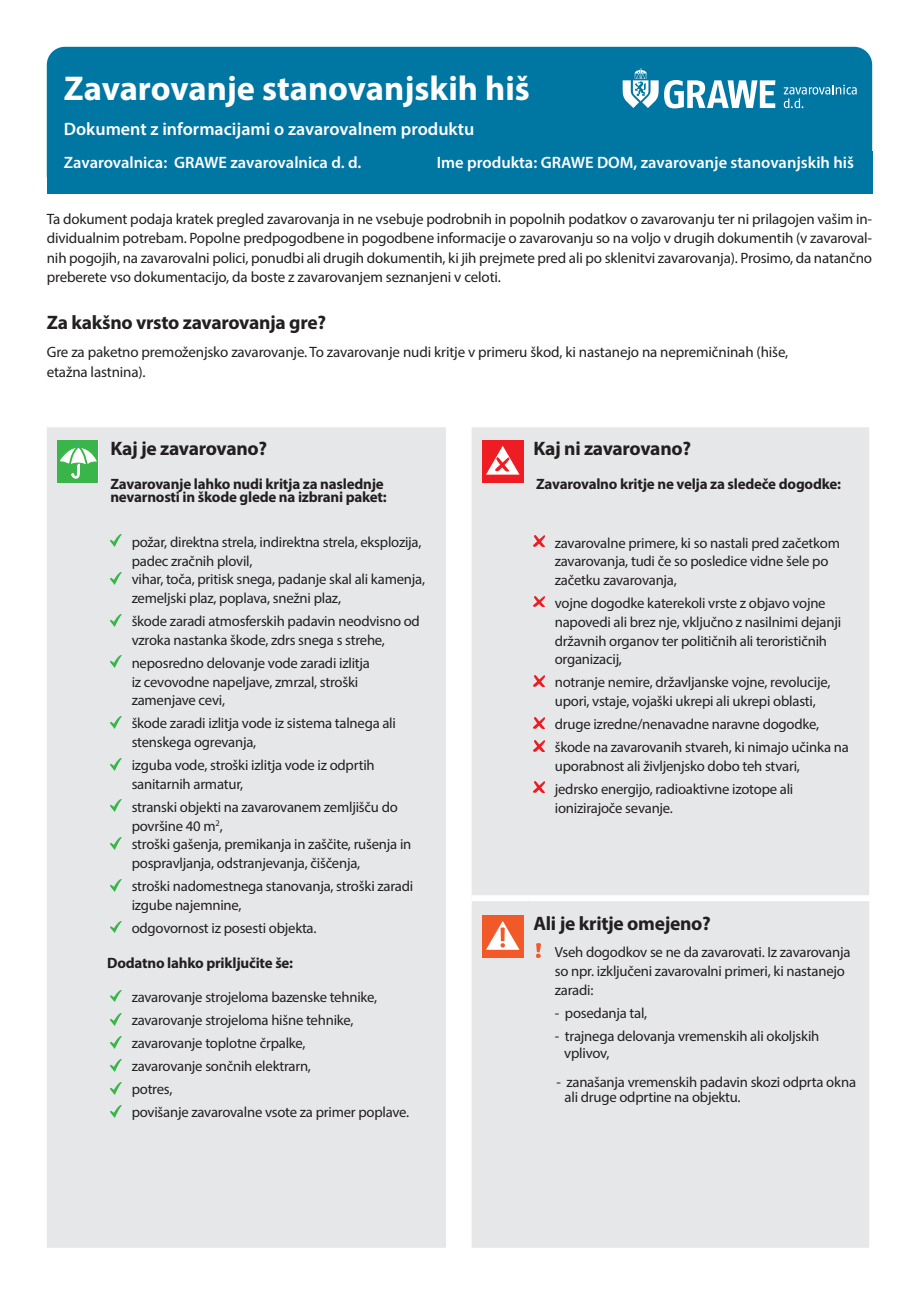
<style>
.page{position:relative;width:919px;height:1289px;background:#fff}
.page>*{position:absolute;margin:0;border:0;box-sizing:border-box;transform-origin:0 0}
.t1{font:700 34.5px "Myriad Pro";color:#fff}
.t2{font:700 19.5px "Myriad Pro";letter-spacing:-.015em;color:#231f20}
.t3{font:600 18px "Myriad Pro";color:#fff}
.t4{font:600 16.5px "Myriad Pro";color:#fff}
.t5{font:15px/19.5px "Myriad Pro";letter-spacing:-.01em;color:#231f20;text-align:justify}
.t6{font:700 15px/13.5px "Myriad Pro";letter-spacing:-.015em;color:#231f20}
.t7{font:14.7px/18.8px "Myriad Pro";letter-spacing:-.015em;color:#231f20}
</style>
<div class="page">
<div style="left:47px;top:151px;width:825px;height:43px;background:#0076a3"></div>
<div style="left:47px;top:47px;width:825px;height:146px;background:#0076a3;border-radius:18px"></div>
<div style="left:47px;top:427px;width:822px;height:820px;background:#e6e7e9"></div>
<div style="left:471px;top:895px;width:58px;height:6px;background:#fff"></div>
<div style="left:529px;top:895px;width:340px;height:6px;background:#fff"></div>
<div style="left:446px;top:899px;width:25px;height:6px;background:#fff"></div>
<div style="left:57px;top:440px;width:41px;height:42px;background:#3ab54a"></div>
<svg style="left:60px;top:443px;width:37px;height:35px"></svg>
<svg style="left:110px;top:535px;width:11px;height:11px"></svg>
<svg style="left:110px;top:572px;width:11px;height:12px"></svg>
<svg style="left:110px;top:614px;width:11px;height:12px"></svg>
<svg style="left:110px;top:656px;width:11px;height:11px"></svg>
<svg style="left:110px;top:716px;width:11px;height:12px"></svg>
<svg style="left:110px;top:758px;width:11px;height:12px"></svg>
<svg style="left:110px;top:800px;width:11px;height:11px"></svg>
<svg style="left:110px;top:837px;width:11px;height:12px"></svg>
<svg style="left:110px;top:879px;width:11px;height:12px"></svg>
<svg style="left:110px;top:921px;width:11px;height:11px"></svg>
<svg style="left:110px;top:990px;width:11px;height:11px"></svg>
<svg style="left:110px;top:1013px;width:11px;height:11px"></svg>
<svg style="left:110px;top:1036px;width:11px;height:11px"></svg>
<svg style="left:110px;top:1059px;width:11px;height:11px"></svg>
<svg style="left:110px;top:1082px;width:11px;height:11px"></svg>
<svg style="left:110px;top:1105px;width:11px;height:11px"></svg>
<div style="left:482px;top:440px;width:41px;height:42px;background:#ee1d23"></div>
<svg style="left:486px;top:446px;width:33px;height:28px"></svg>
<svg style="left:533px;top:535px;width:11px;height:11px"></svg>
<svg style="left:533px;top:596px;width:11px;height:11px"></svg>
<svg style="left:533px;top:675px;width:11px;height:11px"></svg>
<svg style="left:533px;top:717px;width:11px;height:11px"></svg>
<svg style="left:533px;top:740px;width:11px;height:11px"></svg>
<svg style="left:533px;top:782px;width:11px;height:10px"></svg>
<div style="left:482px;top:915px;width:41px;height:42px;background:#f15929"></div>
<svg style="left:486px;top:921px;width:33px;height:28px"></svg>
<img style="left:536px;top:943px;width:4px;height:14px">
<svg style="left:783px;top:85px;width:73px;height:23px"></svg>
<svg style="left:664px;top:80px;width:111px;height:28px"></svg>
<svg style="left:622px;top:68px;width:36px;height:40px"></svg>
<h1 class="t1" style="left:64px;top:66px;width:467px">Zavarovanje stanovanjskih hiš</h1>
<p class="t3" style="left:64px;top:117px;width:412px">Dokument z informacijami o zavarovalnem produktu</p>
<p class="t4" style="left:64px;top:151px;width:299px">Zavarovalnica: GRAWE zavarovalnica d. d.</p>
<p class="t4" style="left:436px;top:151px;width:419px">Ime produkta: GRAWE DOM, zavarovanje stanovanjskih hiš</p>
<p class="t5" style="left:47px;top:209px;width:826px">Ta dokument podaja kratek pregled zavarovanja in ne vsebuje podrobnih in popolnih podatkov o zavarovanju ter ni prilagojen vašim in&shy;dividualnim potrebam. Popolne predpogodbene in pogodbene informacije o zavarovanju so na voljo v drugih dokumentih (v zavaroval&shy;nih pogojih, na zavarovalni polici, ponudbi ali drugih dokumentih, ki jih prejmete pred ali po sklenitvi zavarovanja). Prosimo, da natančno preberete vso dokumentacijo, da boste z zavarovanjem seznanjeni v celoti.</p>
<h2 class="t2" style="left:47px;top:310px;width:281px">Za kakšno vrsto zavarovanja gre?</h2>
<p class="t5" style="left:47px;top:342px;width:743px">Gre za paketno premoženjsko zavarovanje. To zavarovanje nudi kritje v primeru škod, ki nastanejo na nepremičninah (hiše, etažna lastnina).</p>
<h2 class="t2" style="left:110px;top:435px;width:158px">Kaj je zavarovano?</h2>
<h2 class="t2" style="left:533px;top:435px;width:159px">Kaj ni zavarovano?</h2>
<p class="t6" style="left:110px;top:476px;width:278px">Zavarovanje lahko nudi kritja za naslednje nevarnosti in škode glede na izbrani paket:</p>
<p class="t6" style="left:536px;top:476px;width:306px">Zavarovalno kritje ne velja za sledeče dogodke:</p>
<p class="t7" style="left:132px;top:532px;width:295px">požar, direktna strela, indirektna strela, eksplozija, padec zračnih plovil,<br>vihar, toča, pritisk snega, padanje skal ali kamenja, zemeljski plaz, poplava, snežni plaz,</p>
<p class="t7" style="left:132px;top:611px;width:290px">škode zaradi atmosferskih padavin neodvisno od vzroka nastanka škode, zdrs snega s strehe,</p>
<p class="t7" style="left:132px;top:653px;width:240px">neposredno delovanje vode zaradi izlitja iz cevovodne napeljave, zmrzal, stroški zamenjave cevi,</p>
<p class="t7" style="left:132px;top:713px;width:266px">škode zaradi izlitja vode iz sistema talnega ali stenskega ogrevanja,</p>
<p class="t7" style="left:132px;top:755px;width:244px">izguba vode, stroški izlitja vode iz odprtih sanitarnih armatur,</p>
<p class="t7" style="left:132px;top:797px;width:281px">stranski objekti na zavarovanem zemljišču do površine 40 m<sup>2</sup>,<br>stroški gašenja, premikanja in zaščite, rušenja in pospravljanja, odstranjevanja, čiščenja,</p>
<p class="t7" style="left:132px;top:876px;width:283px">stroški nadomestnega stanovanja, stroški zaradi izgube najemnine,</p>
<p class="t7" style="left:132px;top:918px;width:186px">odgovornost iz posesti objekta.</p>
<p class="t6" style="left:107px;top:955px;width:187px">Dodatno lahko priključite še:</p>
<p class="t7" style="left:132px;top:985px;width:279px;line-height:23px">zavarovanje strojeloma bazenske tehnike, zavarovanje strojeloma hišne tehnike, zavarovanje toplotne črpalke,<br>zavarovanje sončnih elektrarn,<br>potres,<br>povišanje zavarovalne vsote za primer poplave.</p>
<p class="t7" style="left:554px;top:533px;width:287px">zavarovalne primere, ki so nastali pred začetkom zavarovanja, tudi če so posledice vidne šele po začetku zavarovanja,</p>
<p class="t7" style="left:554px;top:593px;width:288px">vojne dogodke katerekoli vrste z objavo vojne napovedi ali brez nje, vključno z nasilnimi dejanji državnih organov ter političnih ali terorističnih organizacij,</p>
<p class="t7" style="left:554px;top:672px;width:277px">notranje nemire, državljanske vojne, revolucije, upori, vstaje, vojaški ukrepi ali ukrepi oblasti,</p>
<p class="t7" style="left:554px;top:712px;width:295px;line-height:23px">druge izredne/nenavadne naravne dogodke, škode na zavarovanih stvareh, ki nimajo učinka na</p>
<p class="t7" style="left:554px;top:754px;width:247px;line-height:23px">uporabnost ali življenjsko dobo teh stvari, jedrsko energijo, radioaktivne izotope ali</p>
<p class="t7" style="left:554px;top:798px;width:120px">ionizirajoče sevanje.</p>
<h2 class="t2" style="left:533px;top:910px;width:179px">Ali je kritje omejeno?</h2>
<p class="t7" style="left:554px;top:942px;width:297px">Vseh dogodkov se ne da zavarovati. Iz zavarovanja so npr. izključeni zavarovalni primeri, ki nastanejo zaradi:</p>
<p class="t7" style="left:554px;top:1003px;width:94px">- posedanja tal,</p>
<p class="t7" style="left:554px;top:1026px;width:266px">- trajnega delovanja vremenskih ali okoljskih</p>
<p class="t7" style="left:556px;top:1072px;width:301px">- zanašanja vremenskih padavin skozi odprta okna</p>
<p class="t7" style="left:564px;top:1043px;width:47px">vplivov,</p>
<p class="t7" style="left:564px;top:1087px;width:177px">ali druge odprtine na objektu.</p>
</div>
